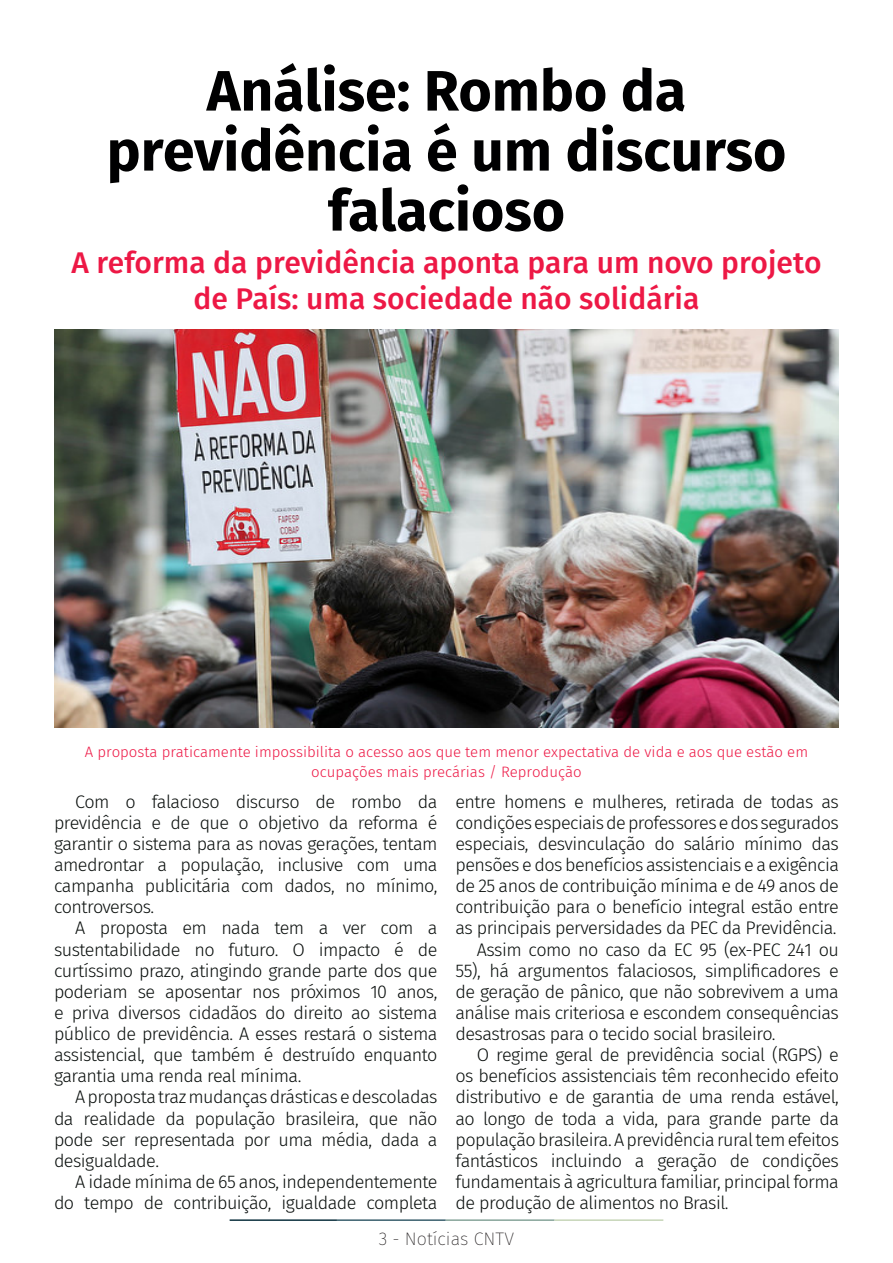
<style>
.page{position:relative;width:893px;height:1263px;background:#fff}
.page>*{position:absolute;margin:0;border:0;box-sizing:border-box;transform-origin:0 0}
.t1{font:700 57px/60px "Fira Sans";color:#000001;text-align:center}
.t2{font:500 30px/36px "Fira Sans";color:#ed1845;text-align:center}
.t3{font:300 18.15px/21.1px "Fira Sans";letter-spacing:-.03em;color:#080d0b;text-align:justify}
.t4{font:200 18px "Fira Sans";color:#231f20}
.t5{font:300 15px/19.5px "Fira Sans";color:#ed1845;text-align:center}
</style>
<div class="page">
<hr style="left:230px;top:1219px;width:107px;height:2px;background:#0e323f">
<hr style="left:337px;top:1219px;width:109px;height:2px;background:#3a5f6d">
<hr style="left:446px;top:1219px;width:109px;height:2px;background:#87a59a">
<hr style="left:555px;top:1219px;width:108px;height:2px;background:#c6d5b7">
<img style="left:54px;top:330px;width:785px;height:397px">
<p class="t1" style="left:107px;top:57px;width:681px">Análise: Rombo da previdência é um discurso falacioso</p>
<p class="t2" style="left:71px;top:243px;width:752px">A reforma da previdência aponta para um novo projeto de País: uma sociedade não solidária</p>
<p class="t5" style="left:85px;top:742px;width:725px">A proposta praticamente impossibilita o acesso aos que tem menor expectativa de vida e aos que estão em ocupações mais precárias / Reprodução</p>
<p class="t3" style="left:54px;top:791px;width:385px;text-indent:21px">Com o falacioso discurso de rombo da previdência e de que o objetivo da reforma é garantir o sistema para as novas gerações, tentam amedrontar a população, inclusive com uma campanha publicitária com dados, no mínimo, controversos.</p>
<p class="t3" style="left:54px;top:917px;width:385px;text-indent:21px">A proposta em nada tem a ver com a sustentabilidade no futuro. O impacto é de curtíssimo prazo, atingindo grande parte dos que poderiam se aposentar nos próximos 10 anos, e priva diversos cidadãos do direito ao sistema público de previdência. A esses restará o sistema assistencial, que também é destruído enquanto garantia uma renda real mínima.</p>
<p class="t3" style="left:54px;top:1086px;width:385px;text-indent:21px">A proposta traz mudanças drásticas e descoladas da realidade da população brasileira, que não pode ser representada por uma média, dada a desigualdade.</p>
<p class="t3" style="left:54px;top:1171px;width:385px;text-align:right">A idade mínima de 65 anos, independentemente do tempo de contribuição, igualdade completa</p>
<p class="t3" style="left:455px;top:791px;width:385px">entre homens e mulheres, retirada de todas as condições especiais de professores e dos segurados especiais, desvinculação do salário mínimo das pensões e dos benefícios assistenciais e a exigência de 25 anos de contribuição mínima e de 49 anos de contribuição para o benefício integral estão entre as principais perversidades da PEC da Previdência.</p>
<p class="t3" style="left:455px;top:938px;width:385px;text-indent:21px">Assim como no caso da EC 95 (ex-PEC 241 ou 55), há argumentos falaciosos, simplificadores e de geração de pânico, que não sobrevivem a uma análise mais criteriosa e escondem consequências desastrosas para o tecido social brasileiro.</p>
<p class="t3" style="left:455px;top:1044px;width:385px;text-indent:21px">O regime geral de previdência social (RGPS) e os benefícios assistenciais têm reconhecido efeito distributivo e de garantia de uma renda estável, ao longo de toda a vida, para grande parte da população brasileira. A previdência rural tem efeitos fantásticos incluindo a geração de condições fundamentais à agricultura familiar, principal forma de produção de alimentos no Brasil.</p>
<p class="t4" style="left:379px;top:1226px;width:137px">3 - Notícias CNTV</p>
</div>
